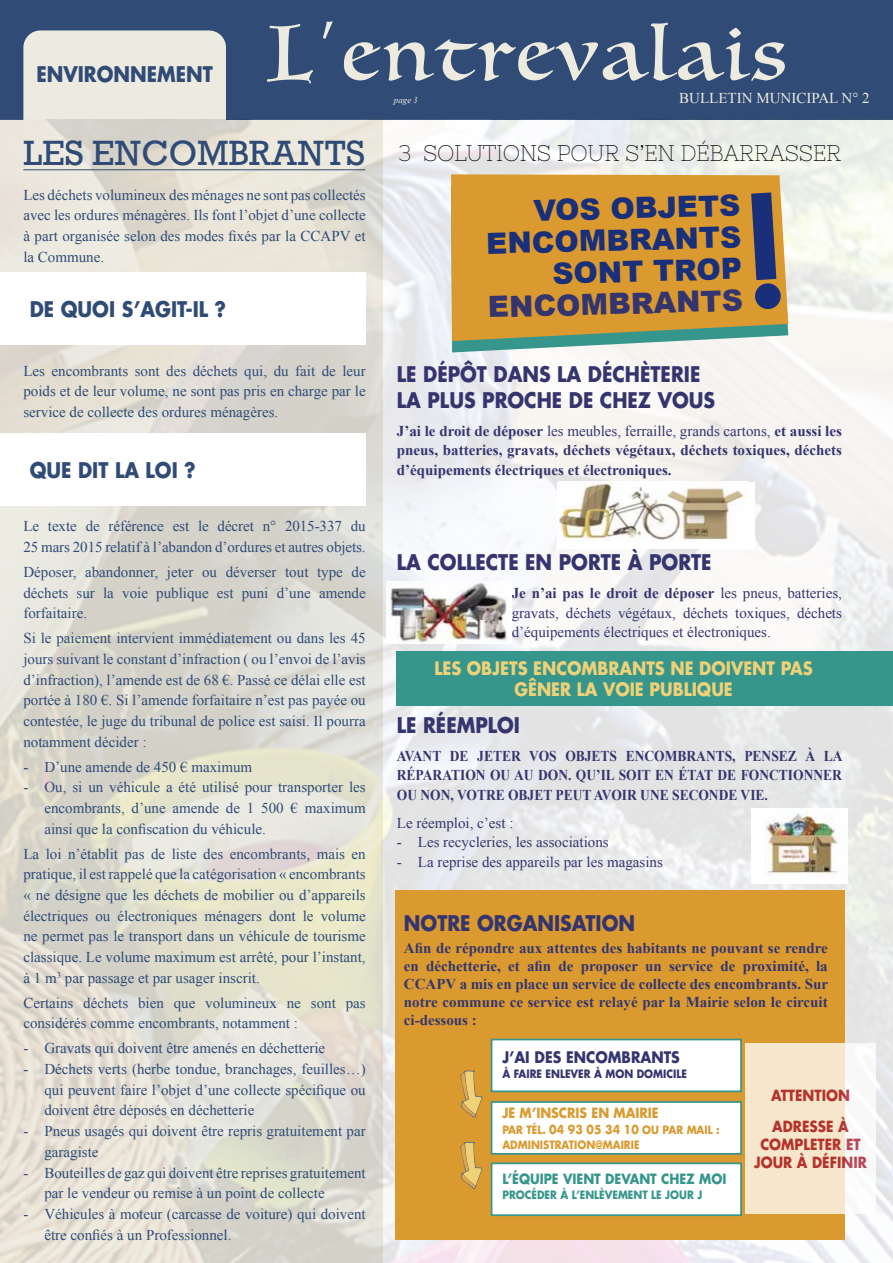
<style>
.page{position:relative;width:893px;height:1263px;background:#fff}
.page>*{position:absolute;margin:0;border:0;box-sizing:border-box;transform-origin:0 0}
.t1{font:75px "Luminari";letter-spacing:.09em;color:#edebe0}
.t2{font:33px "Rockwell";color:#2f4b76}
.t3{font:900 29.25px/31.8px "Arial";color:#192f7a;text-align:right}
.t4{font:900 29.25px "Arial";color:#34356f}
.t5{font:22.5px "Nixie One";letter-spacing:-.01em;color:#000}
.t6{font:700 21px/25.2px "Futura LT";color:#34356f;scale:.9 1}
.t7{font:700 21px "Futura LT";color:#2f4b76;scale:.9 1}
.t8{font:700 18px/21.6px "Futura LT";color:#efd178;text-align:center;scale:.9 1}
.t9{font:700 15.6px "Futura LT";color:#34356f;scale:.9 1}
.t10{font:15px/20.7px "Times New Roman";color:#2f4b76;text-align:justify}
.t11{font:700 15px/18px "Times New Roman";color:#34356f;text-align:justify}
.t12{font:15px/19.5px "Times New Roman";color:#34356f;text-align:justify}
.t13{font:700 15px/19.5px "Times New Roman";color:#34356f;text-align:justify;scale:.9 1}
.t14{font:700 15px/30.8px "Futura LT";color:#a9132a;scale:.9 1}
.t15{font:15px "Times New Roman";color:#edebe0}
.t16{font:700 13.8px "Futura LT";color:#36968c;scale:.9 1}
.t17{font:700 13.8px "Futura LT";color:#da9a2f;scale:.9 1}
.t18{font:700 11.25px/15.3px "Futura LT";color:#da9a2f;scale:.9 1}
.t19{font:700 11.25px "Futura LT";color:#36968c;scale:.9 1}
.t20{font:700 11.25px "Futura LT";color:#34356f;scale:.9 1}
.t21{font:italic 9px "Times New Roman";color:#edebe0}
.s1{font-weight:400}
.s2{font-weight:700}
.s3{font-size:12.15px}
</style>
<div class="page">
<div style="left:0;top:0;width:893px;height:120px;background:#2f4b76"></div>
<div style="left:23px;top:30px;width:203px;height:117px;background:#edebe0;border-radius:17px"></div>
<img style="left:0;top:119px;width:893px;height:1144px">
<div style="left:395px;top:890px;width:450px;height:349px;background:#da9a2f"></div>
<div style="left:491px;top:1039px;width:251px;height:53px;background:#fff;border:2px solid #36968c"></div>
<div style="left:491px;top:1101px;width:251px;height:54px;background:#fff;border:2px solid #36968c"></div>
<div style="left:491px;top:1162px;width:251px;height:54px;background:#fff;border:2px solid #36968c"></div>
<div style="left:0;top:272px;width:366px;height:72px;background:#fff"></div>
<div style="left:0;top:434px;width:366px;height:72px;background:#fff"></div>
<div style="left:397px;top:651px;width:496px;height:54px;background:#36968c"></div>
<svg style="left:451px;top:341px;width:337px;height:11px;fill:#f6f2ef"></svg>
<svg style="left:451px;top:174px;width:337px;height:167px;background:#d29b36"></svg>
<svg style="left:751px;top:192px;width:25px;height:88px;background:#424569"></svg>
<div style="left:755px;top:283px;width:26px;height:26px;background:#192f7a;border-radius:50%"></div>
<div style="left:557px;top:482px;width:198px;height:66px;background:#fff"></div>
<img style="left:558px;top:482px;width:188px;height:60px">
<div style="left:752px;top:809px;width:95px;height:75px;background:#fff"></div>
<img style="left:765px;top:809px;width:77px;height:68px">
<img style="left:387px;top:581px;width:125px;height:63px">
<svg style="left:745px;top:1043px;width:131px;height:171px;fill:#f6e6cc"></svg>
<svg style="left:460px;top:1142px;width:23px;height:47px"></svg>
<svg style="left:460px;top:1070px;width:23px;height:48px"></svg>
<hr style="left:23px;top:169px;width:342px;height:1px;background:#2f4b76">
<h3 class="t7" style="left:36px;top:60px;width:198px">ENVIRONNEMENT</h3>
<h1 class="t1" style="left:268px;top:-10px;width:521px">L’entrevalais</h1>
<p class="t21" style="left:394px;top:93px;width:25px">page 3</p>
<p class="t15" style="left:679px;top:88px;width:192px">BULLETIN MUNICIPAL N° 2</p>
<h2 class="t2" style="left:23px;top:133px;width:343px">LES ENCOMBRANTS</h2>
<p class="t10" style="left:23px;top:184px;width:344px">Les déchets volumineux des ménages ne sont pas collectés avec les ordures ménagères. Ils font l’objet d’une collecte à part organisée selon des modes fixés par la CCAPV et la Commune.</p>
<h3 class="t7" style="left:30px;top:295px;width:220px">DE QUOI S’AGIT-IL ?</h3>
<p class="t10" style="left:23px;top:360px;width:344px">Les encombrants sont des déchets qui, du fait de leur poids et de leur volume, ne sont pas pris en charge par le service de collecte des ordures ménagères.</p>
<h3 class="t7" style="left:30px;top:456px;width:186px">QUE DIT LA LOI ?</h3>
<p class="t10" style="left:23px;top:516px;width:344px">Le texte de référence est le décret n° 2015-337 du<br>25 mars 2015 relatif à l’abandon d’ordures et autres objets.</p>
<p class="t10" style="left:23px;top:561px;width:344px">Déposer, abandonner, jeter ou déverser tout type de déchets sur la voie publique est puni d’une amende forfaitaire.</p>
<p class="t10" style="left:23px;top:628px;width:344px">Si le paiement intervient immédiatement ou dans les 45 jours suivant le constant d’infraction ( ou l’envoi de l’avis d’infraction), l’amende est de 68 €. Passé ce délai elle est portée à 180 €. Si l’amende forfaitaire n’est pas payée ou contestée, le juge du tribunal de police est saisi. Il pourra notamment décider :</p>
<p class="t10" style="left:23px;top:756px;width:230px">- D’une amende de 450 € maximum</p>
<p class="t10" style="left:44px;top:777px;width:323px;text-indent:-21px">- Ou, si un véhicule a été utilisé pour transporter les encombrants, d’une amende de 1 500 € maximum ainsi que la confiscation du véhicule.</p>
<p class="t10" style="left:23px;top:843px;width:344px">La loi n’établit pas de liste des encombrants, mais en pratique, il est rappelé que la catégorisation « encombrants « ne désigne que les déchets de mobilier ou d’appareils électriques ou électroniques ménagers dont le volume ne permet pas le transport dans un véhicule de tourisme classique. Le volume maximum est arrêté, pour l’instant, à 1 m<sup>3</sup> par passage et par usager inscrit.</p>
<p class="t10" style="left:23px;top:992px;width:344px">Certains déchets bien que volumineux ne sont pas considérés comme encombrants, notamment :</p>
<p class="t10" style="left:23px;top:1038px;width:303px">- Gravats qui doivent être amenés en déchetterie</p>
<p class="t10" style="left:44px;top:1058px;width:323px;text-indent:-21px">- Déchets verts (herbe tondue, branchages, feuilles…) qui peuvent faire l’objet d’une collecte spécifique ou doivent être déposés en déchetterie</p>
<p class="t10" style="left:44px;top:1120px;width:323px;text-indent:-21px">- Pneus usagés qui doivent être repris gratuitement par garagiste</p>
<p class="t10" style="left:44px;top:1162px;width:323px;text-indent:-21px">- Bouteilles de gaz qui doivent être reprises gratuitement par le vendeur ou remise à un point de collecte</p>
<p class="t10" style="left:44px;top:1203px;width:323px;text-indent:-21px">- Véhicules à moteur (carcasse de voiture) qui doivent être confiés à un Professionnel.</p>
<h3 class="t5" style="left:398px;top:140px;width:445px">3 SOLUTIONS POUR S’EN DÉBARRASSER</h3>
<h3 class="t3" style="left:486px;top:194px;width:257px;rotate:-1deg">VOS OBJETS<br>ENCOMBRANTS<br>SONT TROP</h3>
<h3 class="t4" style="left:488px;top:285px;width:256px;rotate:-1deg">ENCOMBRANTS</h3>
<h3 class="t6" style="left:397px;top:362px;width:355px">LE DÉPÔT DANS LA DÉCHÈTERIE<br>LA PLUS PROCHE DE CHEZ VOUS</h3>
<p class="t11" style="left:397px;top:420px;width:447px;line-height:19.5px">J’ai le droit de déposer <span class="s1">les meubles, ferraille, grands cartons,</span> et aussi les pneus, batteries, gravats, déchets végétaux, déchets toxiques, déchets d’équipements électriques et électroniques.</p>
<h3 class="t6" style="left:397px;top:549px;width:351px">LA COLLECTE EN PORTE À PORTE</h3>
<p class="t12" style="left:512px;top:583px;width:332px"><span class="s2">Je n’ai pas le droit de déposer</span> les pneus, batteries, gravats, déchets végétaux, déchets toxiques, déchets d’équipements électriques et électroniques.</p>
<p class="t8" style="left:434px;top:657px;width:422px">LES OBJETS ENCOMBRANTS NE DOIVENT PAS<br>GÊNER LA VOIE PUBLIQUE</p>
<h3 class="t6" style="left:397px;top:712px;width:138px">LE RÉEMPLOI</h3>
<p class="t13" style="left:397px;top:745px;width:497px">AVANT DE JETER VOS OBJETS ENCOMBRANTS, PENSEZ À LA RÉPARATION OU AU DON. QU’IL SOIT EN ÉTAT DE FONCTIONNER OU NON, VOTRE OBJET PEUT AVOIR UNE SECONDE VIE.</p>
<p class="t12" style="left:397px;top:812px;width:118px">Le réemploi, c’est :</p>
<p class="t12" style="left:397px;top:832px;width:213px">- Les recycleries, les associations</p>
<p class="t12" style="left:397px;top:851px;width:267px">- La reprise des appareils par les magasins</p>
<h3 class="t6" style="left:404px;top:910px;width:258px">NOTRE ORGANISATION</h3>
<p class="t11" style="left:404px;top:939px;width:426px">Afin de répondre aux attentes des habitants ne pouvant se rendre en déchetterie, et afin de proposer un service de proximité, la CCAPV a mis en place un service de collecte des encombrants. Sur notre commune ce service est relayé par la Mairie selon le circuit ci-dessous :</p>
<p class="t9" style="left:502px;top:1047px;width:199px">J’AI DES ENCOMBRANTS</p>
<p class="t20" style="left:502px;top:1067px;width:207px">À FAIRE ENLEVER À MON DOMICILE</p>
<p class="t17" style="left:502px;top:1104px;width:175px">JE M’INSCRIS EN MAIRIE</p>
<p class="t18" style="left:502px;top:1121px;width:243px">PAR TÉL. <span class="s3">04 93 05 34 10</span> OU PAR MAIL :<br>ADMINISTRATION@MAIRIE</p>
<p class="t16" style="left:502px;top:1169px;width:251px">L’ÉQUIPE VIENT DEVANT CHEZ MOI</p>
<p class="t19" style="left:502px;top:1187px;width:224px">PROCÉDER À L’ENLÈVEMENT LE JOUR J</p>
<p class="t14" style="left:771px;top:1080px;width:89px">ATTENTION<br>ADRESSE À</p>
<p class="t14" style="left:754px;top:1135px;width:127px;line-height:18px;text-align:center">COMPLETER ET<br>JOUR À DÉFINIR</p>
</div>
